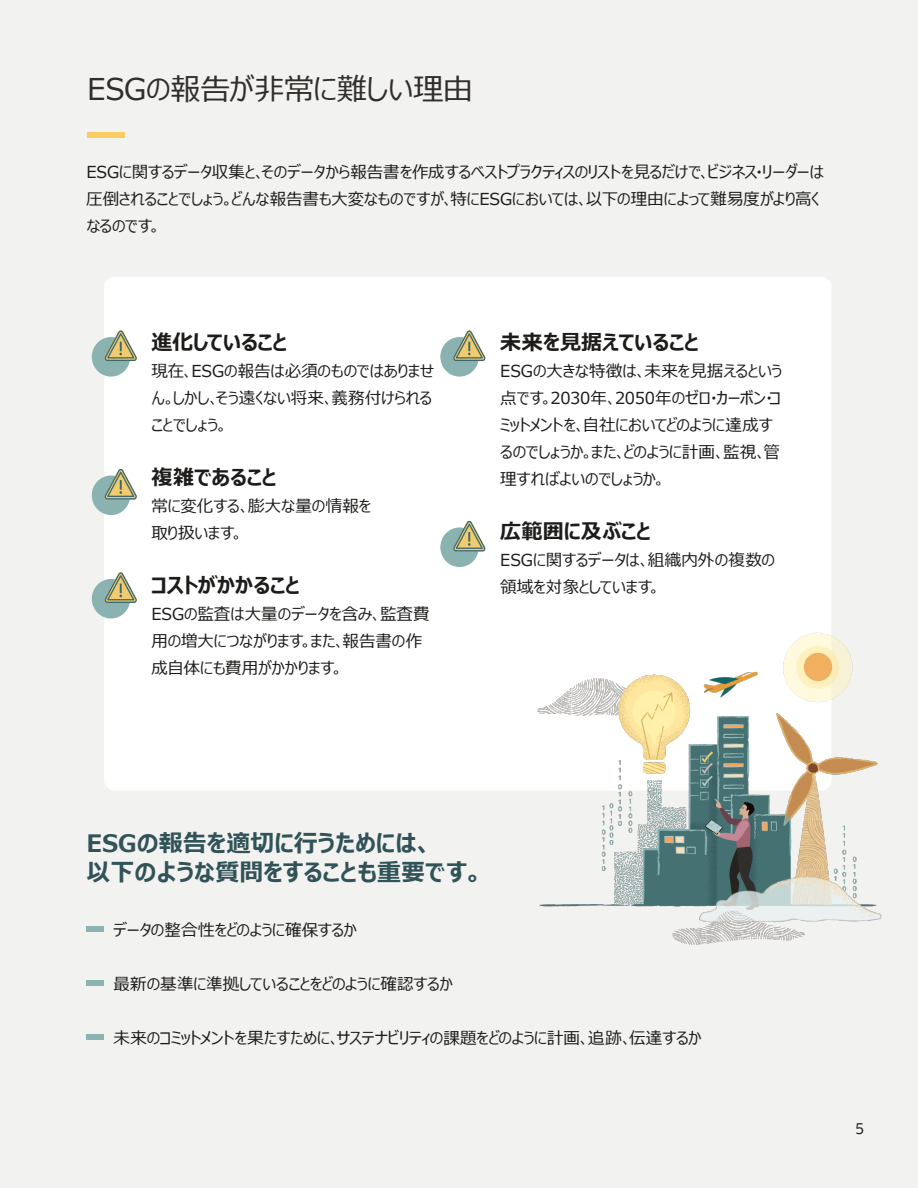
<style>
.page{position:relative;width:918px;height:1188px;background:#f2f2f1}
.page>*{position:absolute;margin:0;border:0;box-sizing:border-box;transform-origin:0 0}
.Subhead_1{font:30px "Meiryo UI";letter-spacing:-.005em;color:#312d2a}
.t1{font:700 24px "Meiryo UI";color:#315357}
.Subhead_1-2{font:700 21px "Meiryo UI";letter-spacing:-.01em;color:#1d1c1a}
.Subhead_1-3{font:16.5px/27px "Meiryo UI";letter-spacing:-.005em;color:#1d1c1a}
.t2{font:15px "Oracle Sans";color:#1d1c1a}
</style>
<div class="page">
<div style="left:104px;top:277px;width:728px;height:514px;background:#fff;border-radius:11px"></div>
<div style="left:92px;top:337px;width:38px;height:40px;background:#89b2b0;border-radius:50%"></div>
<svg style="left:104px;top:330px;width:33px;height:31px"></svg>
<div style="left:440px;top:337px;width:39px;height:40px;background:#89b2b0;border-radius:50%"></div>
<svg style="left:453px;top:330px;width:32px;height:31px"></svg>
<div style="left:92px;top:476px;width:38px;height:39px;background:#89b2b0;border-radius:50%"></div>
<svg style="left:104px;top:469px;width:33px;height:31px"></svg>
<div style="left:440px;top:527px;width:39px;height:40px;background:#89b2b0;border-radius:50%"></div>
<svg style="left:453px;top:520px;width:32px;height:31px"></svg>
<div style="left:92px;top:579px;width:38px;height:39px;background:#89b2b0;border-radius:50%"></div>
<svg style="left:104px;top:572px;width:33px;height:31px"></svg>
<img style="left:504px;top:602px;width:380px;height:349px">
<div style="left:87px;top:132px;width:38px;height:5px;background:#f9cd61"></div>
<div style="left:86px;top:927px;width:18px;height:5px;background:#89b2b0"></div>
<div style="left:86px;top:981px;width:18px;height:5px;background:#89b2b0"></div>
<div style="left:86px;top:1035px;width:18px;height:5px;background:#89b2b0"></div>
<p class="Subhead_1" style="left:87px;top:68px;width:387px">ESGの報告が非常に難しい理由</p>
<p class="Subhead_1-3" style="left:86px;top:160px;width:739px">ESGに関するデータ収集と、そのデータから報告書を作成するベストプラクティスのリストを見るだけで、ビジネス・リーダーは圧倒されることでしょう。どんな報告書も大変なものですが、特にESGにおいては、以下の理由によって難易度がより高くなるのです。</p>
<p class="Subhead_1-2" style="left:151px;top:328px;width:138px">進化していること</p>
<p class="Subhead_1-3" style="left:151px;top:359px;width:284px;text-align:justify">現在、ESGの報告は必須のものではありません。しかし、そう遠くない将来、義務付けられることでしょう。</p>
<p class="Subhead_1-2" style="left:151px;top:463px;width:127px">複雑であること</p>
<p class="Subhead_1-3" style="left:151px;top:494px;width:221px">常に変化する、膨大な量の情報を</p>
<p class="Subhead_1-3" style="left:151px;top:521px;width:93px">取り扱います。</p>
<p class="Subhead_1-2" style="left:151px;top:571px;width:150px">コストがかかること</p>
<p class="Subhead_1-3" style="left:151px;top:602px;width:280px">ESGの監査は大量のデータを含み、監査費用の増大につながります。また、報告書の作成自体にも費用がかかります。</p>
<p class="Subhead_1-2" style="left:500px;top:328px;width:200px">未来を見据えていること</p>
<p class="Subhead_1-3" style="left:500px;top:359px;width:283px">ESGの大きな特徴は、未来を見据えるという点です。2030年、2050年のゼロ・カーボン・コミットメントを、自社においてどのように達成するのでしょうか。また、どのように計画、監視、管理すればよいのでしょうか。</p>
<p class="Subhead_1-2" style="left:500px;top:517px;width:152px">広範囲に及ぶこと</p>
<p class="Subhead_1-3" style="left:500px;top:548px;width:276px">ESGに関するデータは、組織内外の複数の領域を対象としています。</p>
<p class="t1" style="left:86px;top:826px;width:348px">ESGの報告を適切に行うためには、</p>
<p class="t1" style="left:86px;top:855px;width:398px">以下のような質問をすることも重要です。</p>
<p class="Subhead_1-3" style="left:113px;top:918px;width:245px">データの整合性をどのように確保するか</p>
<p class="Subhead_1-3" style="left:113px;top:972px;width:341px">最新の基準に準拠していることをどのように確認するか</p>
<p class="Subhead_1-3" style="left:113px;top:1026px;width:590px">未来のコミットメントを果たすために、サステナビリティの課題をどのように計画、追跡、伝達するか</p>
<p class="t2" style="left:856px;top:1119px;width:10px">5</p>
</div>
